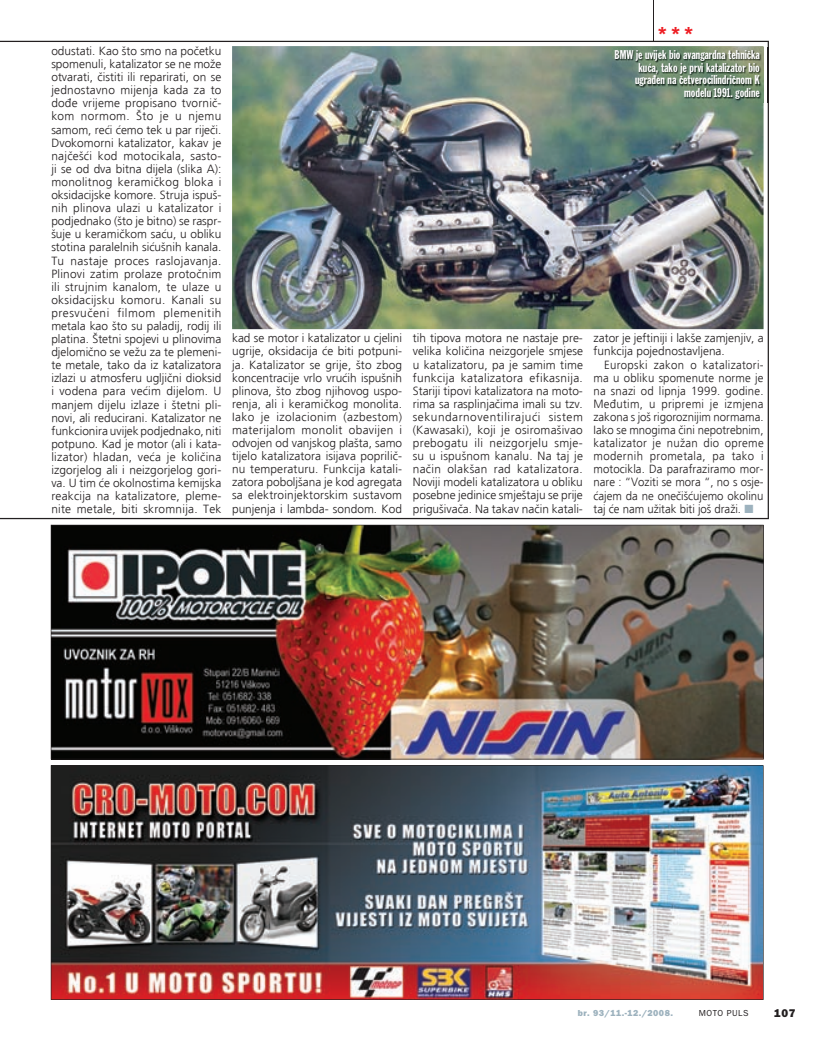
<style>
.page{position:relative;width:815px;height:1046px;background:#fff}
.page>*{position:absolute;margin:0;border:0;box-sizing:border-box;transform-origin:0 0}
.t1{font:800 17.5px "Franklin Gothic";color:#ee1d23}
.t2{font:12.5px/12.5px "Franklin Gothic Extra Cond";color:#fff;text-align:right}
.t3{font:300 11.88px/13.1px "Frutiger";color:#231f20;text-align:justify}
.t4{font:300 11.88px/13.1px "Frutiger";color:#231f20;text-align:justify;scale:.96 1}
.t5{font:800 11.25px "Franklin Gothic";color:#231f20}
.t6{font:800 8.75px "Franklin Gothic";letter-spacing:.05em;color:#9db2be}
.t7{font:8.75px "Franklin Gothic";letter-spacing:.05em;color:#231f20}
.s1{color:#9db2be}
</style>
<div class="page">
<svg style="left:0;top:41px;width:769px;height:478px"></svg>
<img style="left:232px;top:46px;width:532px;height:283px">
<img style="left:612px;top:48px;width:156px;height:55px">
<img style="left:768px;top:48px;width:1px;height:55px">
<hr style="left:653px;top:0;width:1px;height:41px;background:#231f20">
<img style="left:51px;top:524px;width:713px;height:235px">
<img style="left:51px;top:765px;width:713px;height:234px">
<p class="t3" style="left:51px;top:44px;width:172px">odustati. Kao što smo na početku spomenuli, katalizator se ne može otvarati, čistiti ili reparirati, on se jednostavno mijenja kada za to dođe vrijeme propisano tvornič&shy;kom normom. Što je u njemu samom, reći ćemo tek u par riječi.<br>Dvokomorni katalizator, kakav je najčešći kod motocikala, sasto&shy;ji se od dva bitna dijela (slika A): monolitnog keramičkog bloka i oksidacijske komore. Struja ispuš&shy;nih plinova ulazi u katalizator i podjednako (što je bitno) se raspr&shy;šuje u keramičkom saću, u obliku stotina paralelnih sićušnih kanala.<br>Tu nastaje proces raslojavanja.<br>Plinovi zatim prolaze protočnim ili strujnim kanalom, te ulaze u oksidacijsku komoru. Kanali su presvučeni filmom plemenitih metala kao što su paladij, rodij ili platina. Štetni spojevi u plinovima djelomično se vežu za te plemeni&shy;te metale, tako da iz katalizatora izlazi u atmosferu ugljični dioksid i vodena para većim dijelom. U manjem dijelu izlaze i štetni pli&shy;novi, ali reducirani. Katalizator ne funkcionira uvijek podjednako, niti potpuno. Kad je motor (ali i kata&shy;lizator) hladan, veća je količina izgorjelog ali i neizgorjelog gori&shy;va. U tim će okolnostima kemijska reakcija na katalizatore, pleme&shy;nite metale, biti skromnija. Tek</p>
<h1 class="t1" style="left:657px;top:22px;width:38px">***</h1>
<p class="t2" style="left:615px;top:49px;width:147px">BMW je uvijek bio avangardna tehnička kuća, tako je prvi katalizator bio ugrađen na četverocilindričnom K modelu 1991. godine</p>
<p class="t3" style="left:232px;top:331px;width:172px">kad se motor i katalizator u cjelini ugrije, oksidacija će biti potpuni&shy;ja. Katalizator se grije, što zbog koncentracije vrlo vrućih ispušnih plinova, što zbog njihovog uspo&shy;renja, ali i keramičkog monolita.<br>Iako je izolacionim (azbestom) materijalom monolit obavijen i odvojen od vanjskog plašta, samo tijelo katalizatora isijava poprilič&shy;nu temperaturu. Funkcija katali&shy;zatora poboljšana je kod agregata sa elektroinjektorskim sustavom punjenja i lambda- sondom. Kod</p>
<p class="t3" style="left:413px;top:331px;width:172px">tih tipova motora ne nastaje pre&shy;velika količina neizgorjele smjese u katalizatoru, pa je samim time funkcija katalizatora efikasnija.<br>Stariji tipovi katalizatora na moto&shy;rima sa rasplinjačima imali su tzv. sekundarnoventilirajući sistem (Kawasaki), koji je osiromašivao prebogatu ili neizgorjelu smje&shy;su u ispušnom kanalu. Na taj je način olakšan rad katalizatora.<br>Noviji modeli katalizatora u obliku posebne jedinice smještaju se prije prigušivača. Na takav način katali-</p>
<p class="t3" style="left:594px;top:331px;width:172px">zator je jeftiniji i lakše zamjenjiv, a funkcija pojednostavljena.</p>
<p class="t4" style="left:594px;top:358px;width:179px;text-indent:11px">Europski zakon o katalizatori&shy;ma u obliku spomenute norme je na snazi od lipnja 1999. godine.<br>Međutim, u pripremi je izmjena zakona s još rigoroznijim normama.<br>Iako se mnogima čini nepotrebnim, katalizator je nužan dio opreme modernih prometala, pa tako i motocikla. Da parafraziramo mor&shy;nare : “Voziti se mora “, no s osje&shy;ćajem da ne onečišćujemo okolinu taj će nam užitak biti još draži. <span class="s1">■</span></p>
<p class="t6" style="left:578px;top:1007px;width:97px">br. 93/11.-12./2008.</p>
<p class="t7" style="left:699px;top:1008px;width:51px">MOTO PULS</p>
<p class="t5" style="left:774px;top:1006px;width:23px">107</p>
</div>
